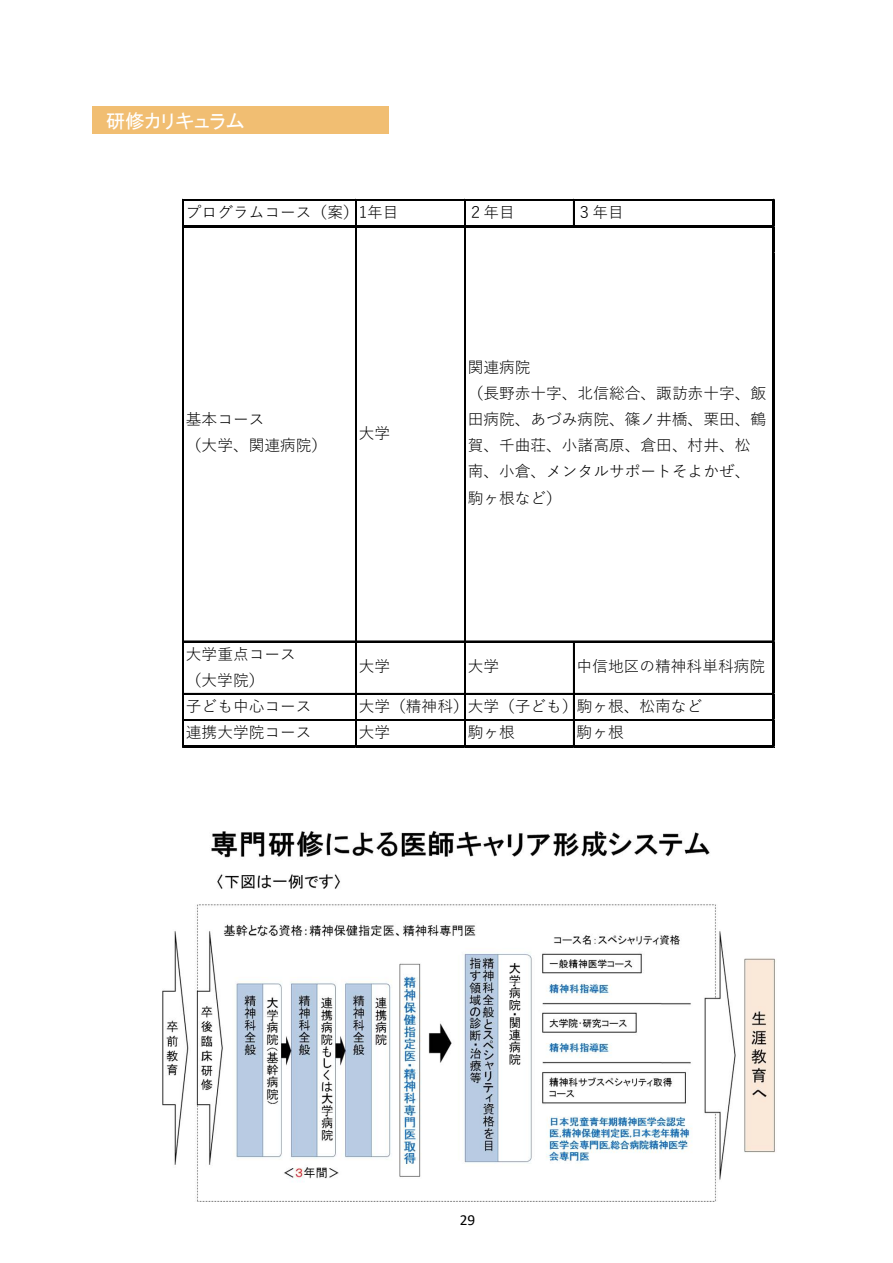
<style>
.page{position:relative;width:893px;height:1263px;background:#fff}
.page>*{position:absolute;margin:0;border:0;box-sizing:border-box;transform-origin:0 0}
.t1{font:19.5px "MS P Gothic";color:#fff}
.t2{font:15.75px/26.2px "Yu Gothic";color:#000}
.t3{font:15.3px "Calibri";color:#000}
</style>
<div class="page">
<img style="left:162px;top:830px;width:614px;height:372px">
<div style="left:92px;top:107px;width:296px;height:27px;background:#f1be72"></div>
<hr style="left:184px;top:199px;width:591px;height:1px;background:#000">
<svg style="left:355px;top:200px;width:2px;height:25px"></svg>
<hr style="left:464px;top:200px;width:2px;height:25px;background:#000">
<hr style="left:184px;top:225px;width:591px;height:2px;background:#000">
<svg style="left:573px;top:200px;width:1px;height:25px"></svg>
<hr style="left:184px;top:641px;width:588px;height:1px;background:#000">
<hr style="left:184px;top:693px;width:588px;height:1px;background:#000">
<hr style="left:184px;top:719px;width:588px;height:2px;background:#000">
<hr style="left:183px;top:199px;width:1px;height:549px;background:#000">
<hr style="left:355px;top:227px;width:1px;height:519px;background:#000">
<hr style="left:356px;top:227px;width:1px;height:519px;background:#000">
<hr style="left:464px;top:227px;width:2px;height:519px;background:#000">
<hr style="left:573px;top:642px;width:1px;height:104px;background:#000">
<hr style="left:184px;top:746px;width:591px;height:2px;background:#000">
<hr style="left:772px;top:200px;width:3px;height:548px;background:#000">
<p class="t1" style="left:106px;top:111px;width:141px">研修カリキュラム</p>
<p class="t2" style="left:186px;top:197px;width:214px">プログラムコース（案）1年目</p>
<p class="t2" style="left:468px;top:197px;width:49px">２年目</p>
<p class="t2" style="left:577px;top:197px;width:49px">３年目</p>
<p class="t2" style="left:186px;top:404px;width:143px">基本コース<br>（大学、関連病院）</p>
<p class="t2" style="left:359px;top:418px;width:33px">大学</p>
<p class="t2" style="left:468px;top:352px;width:300px">関連病院<br>（⻑野⾚⼗字、北信総合、諏訪⾚⼗字、飯田病院、あづみ病院、篠ノ井橋、栗田、鶴賀、千曲荘、小諸高原、倉田、村井、松南、小倉、メンタルサポートそよかぜ、駒ヶ根など）</p>
<p class="t2" style="left:186px;top:639px;width:111px">大学重点コース（大学院）</p>
<p class="t2" style="left:359px;top:651px;width:33px">大学</p>
<p class="t2" style="left:468px;top:651px;width:33px">大学</p>
<p class="t2" style="left:577px;top:651px;width:190px">中信地区の精神科単科病院</p>
<p class="t2" style="left:186px;top:691px;width:127px">子ども中心コース</p>
<p class="t2" style="left:359px;top:691px;width:345px">大学（精神科）大学（子ども）駒ヶ根、松南など</p>
<p class="t2" style="left:186px;top:717px;width:127px">連携大学院コース</p>
<p class="t2" style="left:359px;top:717px;width:33px">大学</p>
<p class="t2" style="left:468px;top:717px;width:49px">駒ヶ根</p>
<p class="t2" style="left:577px;top:717px;width:49px">駒ヶ根</p>
<p class="t3" style="left:460px;top:1209px;width:17px">29</p>
</div>
